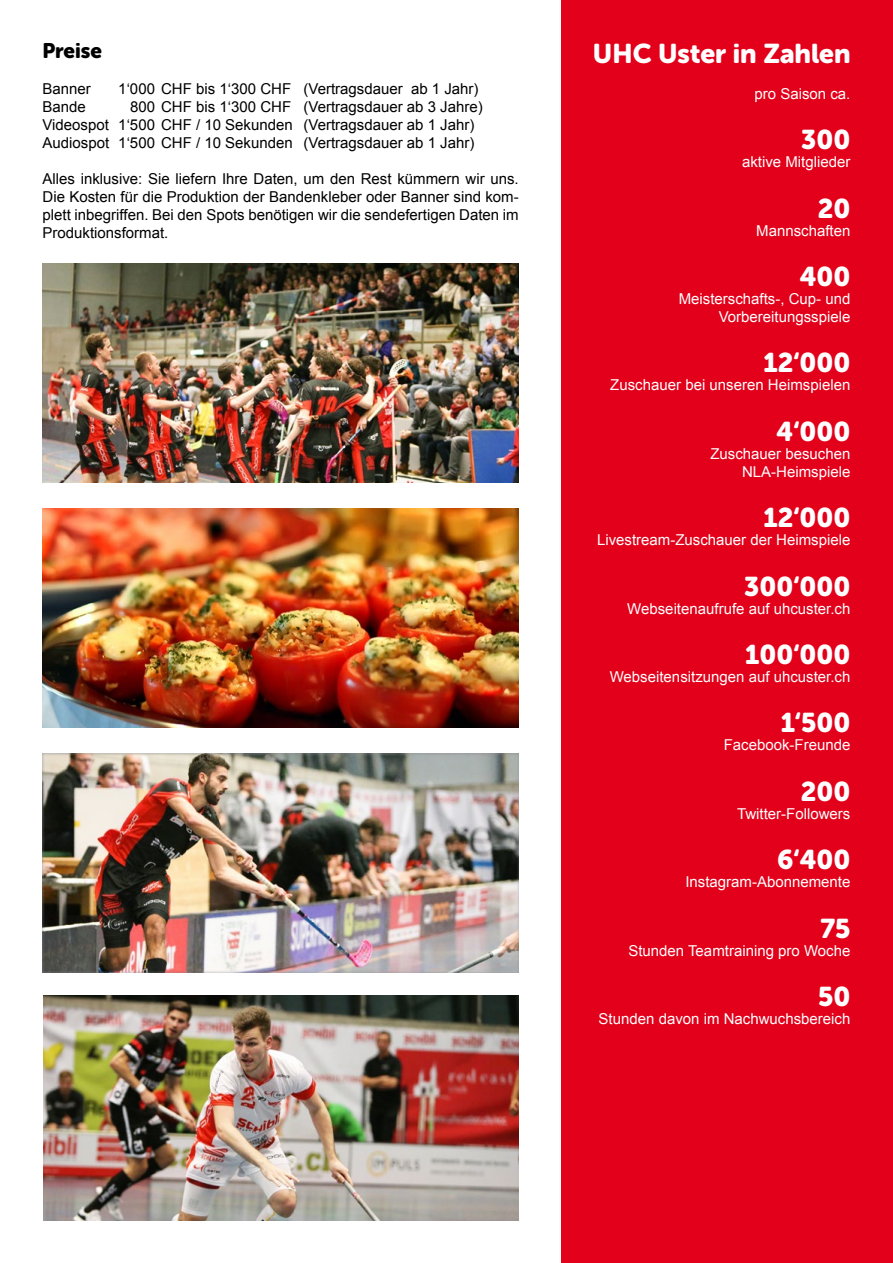
<style>
.page{position:relative;width:893px;height:1263px;background:#fff}
.page>*{position:absolute;margin:0;border:0;box-sizing:border-box;transform-origin:0 0}
.t1{font:27px "Museo Sans Rounded 900";color:#fff}
.t2{font:21px "Museo Sans Rounded 900";color:#000}
.t3{font:15px/18px "Arial";color:#000}
.t4{font:15px/18px "Arial";color:#fff;text-align:right}
</style>
<div class="page">
<div style="left:561px;top:0;width:332px;height:1263px;background:#e2001a"></div>
<img style="left:43px;top:509px;width:476px;height:218px">
<div style="left:29px;top:743px;width:504px;height:231px;background:#898a8c;opacity:.75"></div>
<img style="left:43px;top:264px;width:475px;height:218px">
<img style="left:43px;top:995px;width:475px;height:225px">
<h2 class="t2" style="left:43px;top:39px;width:61px">Preise</h2>
<p class="t3" style="left:43px;top:80px;width:50px">Banner</p>
<p class="t3" style="left:118px;top:80px;width:362px">1‘000 CHF bis 1‘300 CHF (Vertragsdauer ab 1 Jahr)</p>
<p class="t3" style="left:43px;top:98px;width:45px">Bande</p>
<p class="t3" style="left:43px;top:98px;width:442px;text-indent:87px">800 CHF bis 1‘300 CHF (Vertragsdauer ab 3 Jahre)<br>Videospot 1‘500 CHF / 10 Sekunden (Vertragsdauer ab 1 Jahr)<br>Audiospot 1‘500 CHF / 10 Sekunden (Vertragsdauer ab 1 Jahr)</p>
<p class="t3" style="left:43px;top:170px;width:478px;text-align:justify">Alles inklusive: Sie liefern Ihre Daten, um den Rest kümmern wir uns.<br>Die Kosten für die Produktion der Bandenkleber oder Banner sind kom&shy;plett inbegriffen. Bei den Spots benötigen wir die sendefertigen Daten im Produktionsformat.</p>
<h1 class="t1" style="left:593px;top:38px;width:259px">UHC Uster in Zahlen</h1>
<p class="t4" style="left:755px;top:85px;width:97px">pro Saison ca.</p>
<h1 class="t1" style="left:801px;top:124px;width:51px">300</h1>
<p class="t4" style="left:742px;top:153px;width:110px">aktive Mitglieder</p>
<h1 class="t1" style="left:818px;top:193px;width:34px">20</h1>
<p class="t4" style="left:756px;top:221px;width:96px">Mannschaften</p>
<h1 class="t1" style="left:800px;top:261px;width:52px">400</h1>
<p class="t4" style="left:679px;top:290px;width:173px">Meisterschafts-, Cup- und<br>Vorbereitungsspiele</p>
<h1 class="t1" style="left:763px;top:348px;width:88px">12‘000</h1>
<p class="t4" style="left:610px;top:376px;width:242px">Zuschauer bei unseren Heimspielen</p>
<h1 class="t1" style="left:777px;top:416px;width:75px">4‘000</h1>
<p class="t4" style="left:710px;top:445px;width:142px">Zuschauer besuchen<br>NLA-Heimspiele</p>
<h1 class="t1" style="left:763px;top:502px;width:88px">12‘000</h1>
<p class="t4" style="left:597px;top:531px;width:255px">Livestream-Zuschauer der Heimspiele</p>
<h1 class="t1" style="left:744px;top:571px;width:108px">300‘000</h1>
<p class="t4" style="left:627px;top:599px;width:225px">Webseitenaufrufe auf uhcuster.ch</p>
<h1 class="t1" style="left:745px;top:639px;width:107px">100‘000</h1>
<p class="t4" style="left:610px;top:668px;width:242px">Webseitensitzungen auf uhcuster.ch</p>
<h1 class="t1" style="left:781px;top:708px;width:71px">1‘500</h1>
<p class="t4" style="left:724px;top:736px;width:128px">Facebook-Freunde</p>
<h1 class="t1" style="left:801px;top:776px;width:51px">200</h1>
<p class="t4" style="left:737px;top:805px;width:115px">Twitter-Followers</p>
<h1 class="t1" style="left:777px;top:844px;width:75px">6‘400</h1>
<p class="t4" style="left:685px;top:873px;width:167px">Instagram-Abonnemente</p>
<h1 class="t1" style="left:820px;top:913px;width:32px">75</h1>
<p class="t4" style="left:628px;top:941px;width:224px">Stunden Teamtraining pro Woche</p>
<h1 class="t1" style="left:818px;top:981px;width:34px">50</h1>
<p class="t4" style="left:599px;top:1010px;width:253px">Stunden davon im Nachwuchsbereich</p>
</div>
